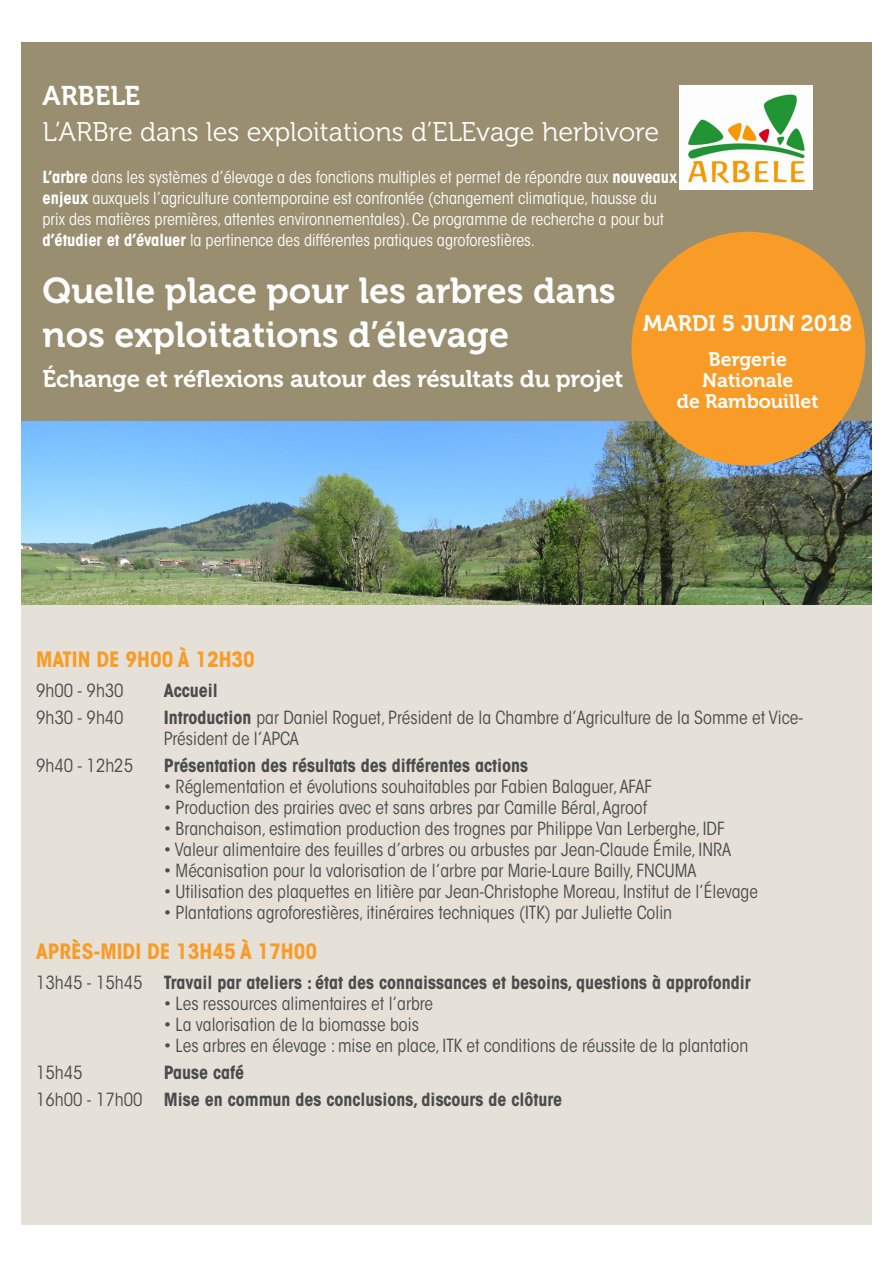
<style>
.page{position:relative;width:893px;height:1263px;background:#fff}
.page>*{position:absolute;margin:0;border:0;box-sizing:border-box;transform-origin:0 0}
.t1{font:36px/43.2px "Museo 700";color:#fff}
.t2{font:27px "Museo 300";color:#fff}
.t3{font:27px "Museo 700";color:#fff}
.t4{font:24px "Museo 700";letter-spacing:-.01em;color:#fff}
.t5{font:22.5px "Museo 700";color:#fff}
.t6{font:700 condensed 21px "ITC Avant Garde Std";color:#f89c27}
.t7{font:19.5px "Museo 700";color:#fff}
.t8{font:condensed 18px/21px "ITC Avant Garde Std";color:#4b4c4d}
.t9{font:700 condensed 18px "ITC Avant Garde Std";color:#4b4c4d}
.t10{font:condensed 16.5px/21px "ITC Avant Garde Std";color:#fff}
.s1{font-weight:700}
.s2{font-weight:400}
</style>
<div class="page">
<div style="left:21px;top:43px;width:851px;height:378px;background:#998e6f"></div>
<div style="left:21px;top:421px;width:851px;height:804px;background:#e6e1d8"></div>
<img style="left:21px;top:421px;width:851px;height:184px">
<img style="left:680px;top:85px;width:133px;height:105px">
<div style="left:631px;top:232px;width:234px;height:234px;background:#f89c27;border-radius:50%"></div>
<p class="t3" style="left:43px;top:81px;width:99px">ARBELE</p>
<p class="t2" style="left:43px;top:117px;width:618px">L’ARBre dans les exploitations d’ELEvage herbivore</p>
<p class="t10" style="left:43px;top:167px;width:636px"><span class="s1">L’arbre</span> dans les systèmes d’élevage a des fonctions multiples et permet de répondre aux <span class="s1">nouveaux enjeux</span> auxquels l’agriculture contemporaine est confrontée (changement climatique, hausse du prix des matières premières, attentes environnementales). Ce programme de recherche a pour but <span class="s1">d’étudier et d’évaluer</span> la pertinence des différentes pratiques agroforestières.</p>
<p class="t1" style="left:43px;top:270px;width:575px">Quelle place pour les arbres dans nos exploitations d’élevage</p>
<p class="t4" style="left:43px;top:365px;width:582px">Échange et réflexions autour des résultats du projet</p>
<p class="t5" style="left:643px;top:311px;width:211px">MARDI 5 JUIN 2018</p>
<p class="t7" style="left:709px;top:348px;width:80px">Bergerie</p>
<p class="t7" style="left:702px;top:369px;width:92px">Nationale</p>
<p class="t7" style="left:677px;top:390px;width:143px">de Rambouillet</p>
<p class="t6" style="left:36px;top:645px;width:220px">MATIN DE 9H00 À 12H30</p>
<p class="t8" style="left:36px;top:680px;width:89px">9h00 - 9h30</p>
<p class="t9" style="left:164px;top:678px;width:55px">Accueil</p>
<p class="t8" style="left:36px;top:707px;width:89px">9h30 - 9h40</p>
<p class="t8" style="left:164px;top:707px;width:641px"><span class="s1">Introduction</span> par Daniel Roguet, Président de la Chambre d’Agriculture de la Somme et Vice-<br>Président de l’APCA</p>
<p class="t8" style="left:36px;top:755px;width:98px">9h40 - 12h25</p>
<p class="t9" style="left:164px;top:753px;width:366px">Présentation des résultats des différentes actions</p>
<p class="t8" style="left:164px;top:776px;width:490px">• Réglementation et évolutions souhaitables par Fabien Balaguer, AFAF</p>
<p class="t8" style="left:164px;top:797px;width:485px">• Production des prairies avec et sans arbres par Camille Béral, Agroof</p>
<p class="t8" style="left:164px;top:818px;width:562px">• Branchaison, estimation production des trognes par Philippe Van Lerberghe, IDF</p>
<p class="t8" style="left:164px;top:839px;width:569px">• Valeur alimentaire des feuilles d’arbres ou arbustes par Jean-Claude Émile, INRA</p>
<p class="t8" style="left:164px;top:860px;width:534px">• Mécanisation pour la valorisation de l’arbre par Marie-Laure Bailly, FNCUMA</p>
<p class="t8" style="left:164px;top:881px;width:596px">• Utilisation des plaquettes en litière par Jean-Christophe Moreau, Institut de l’Élevage</p>
<p class="t8" style="left:164px;top:902px;width:510px">• Plantations agroforestières, itinéraires techniques (ITK) par Juliette Colin</p>
<p class="t6" style="left:36px;top:938px;width:283px">APRÈS-MIDI DE 13H45 À 17H00</p>
<p class="t9" style="left:36px;top:971px;width:716px"><span class="s2">13h45 - 15h45</span> Travail par ateliers : état des connaissances et besoins, questions à approfondir</p>
<p class="t8" style="left:164px;top:993px;width:271px">• Les ressources alimentaires et l’arbre</p>
<p class="t8" style="left:164px;top:1014px;width:257px">• La valorisation de la biomasse bois</p>
<p class="t8" style="left:164px;top:1035px;width:586px">• Les arbres en élevage : mise en place, ITK et conditions de réussite de la plantation</p>
<p class="t8" style="left:36px;top:1062px;width:48px">15h45</p>
<p class="t9" style="left:164px;top:1061px;width:82px">Pause café</p>
<p class="t9" style="left:36px;top:1088px;width:528px"><span class="s2">16h00 - 17h00</span> Mise en commun des conclusions, discours de clôture</p>
</div>
